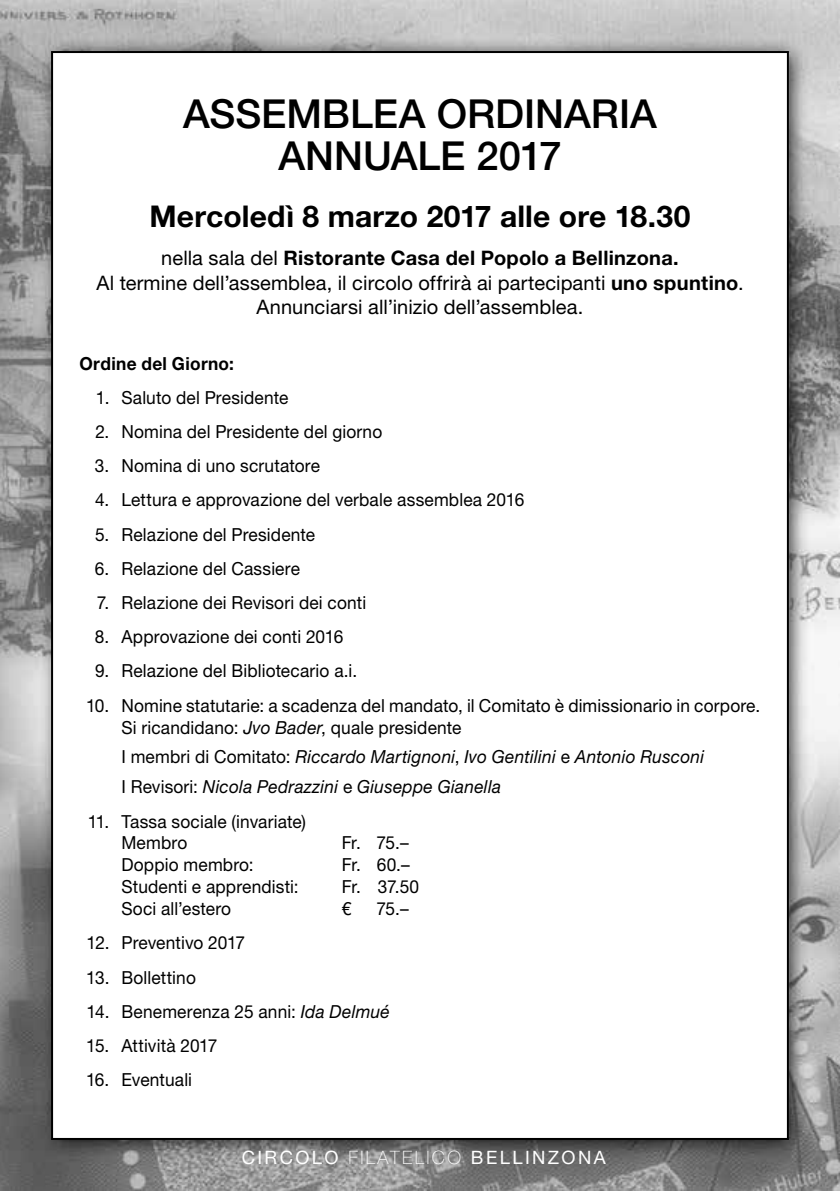
<style>
.page{position:relative;width:840px;height:1191px;background:#fff}
.page>*{position:absolute;margin:0;border:0;box-sizing:border-box;transform-origin:0 0}
.t1{font:500 40px/42.2px "Helvetica Neue LT Std";color:#000;text-align:center}
.t2{font:700 30px "Helvetica Neue LT Std";letter-spacing:.005em;color:#000}
.t3{font:20px/24.2px "Helvetica Neue LT Std";letter-spacing:.005em;color:#000;text-align:center}
.t4{font:18.4px "Helvetica Neue LT Std";letter-spacing:.13em;color:#fff}
.t5{font:18px/21.8px "Helvetica Neue LT Std";letter-spacing:.01em;color:#000;scale:.96 1}
.t6{font:italic 18px/29.8px "Helvetica Neue LT Std";letter-spacing:.015em;color:#000;scale:.96 1}
.t7{font:700 18px "Helvetica Neue LT Std";letter-spacing:.02em;color:#000;scale:.96 1}
.s1{font-weight:700}
.s2{font-style:italic}
.s3{font-style:normal}
.s4{font-weight:100}
</style>
<div class="page">
<img style="left:1px;top:0;width:838px;height:1191px">
<img style="left:0;top:0;width:1px;height:1191px">
<div style="left:52px;top:52px;width:735px;height:1087px;background:#fff"></div>
<h1 class="t1" style="left:183px;top:92px;width:475px">ASSEMBLEA ORDINARIA<br>ANNUALE 2017</h1>
<h2 class="t2" style="left:149px;top:197px;width:542px">Mercoledì 8 marzo 2017 alle ore 18.30</h2>
<p class="t3" style="left:96px;top:246px;width:648px">nella sala del <span class="s1">Ristorante Casa del Popolo a Bellinzona.<br></span>Al termine dell’assemblea, il circolo offrirà ai partecipanti <span class="s1">uno spuntino</span>.<br>Annunciarsi all’inizio dell’assemblea.</p>
<p class="t7" style="left:79px;top:352px;width:162px">Ordine del Giorno:</p>
<p class="t5" style="left:96px;top:386px;width:202px">1. Saluto del Presidente</p>
<p class="t5" style="left:95px;top:420px;width:300px">2. Nomina del Presidente del giorno</p>
<p class="t5" style="left:95px;top:455px;width:236px">3. Nomina di uno scrutatore</p>
<p class="t5" style="left:95px;top:489px;width:448px">4. Lettura e approvazione del verbale assemblea 2016</p>
<p class="t5" style="left:95px;top:523px;width:231px">5. Relazione del Presidente</p>
<p class="t5" style="left:95px;top:557px;width:215px">6. Relazione del Cassiere</p>
<p class="t5" style="left:97px;top:591px;width:282px">7. Relazione dei Revisori dei conti</p>
<p class="t5" style="left:95px;top:625px;width:260px">8. Approvazione dei conti 2016</p>
<p class="t5" style="left:95px;top:660px;width:274px">9. Relazione del Bibliotecario a.i.</p>
<p class="t5" style="left:121px;top:694px;width:666px;text-indent:-35px">10. Nomine statutarie: a scadenza del mandato, il Comitato è dimissionario in corpore.<br>Si ricandidano: <span class="s2">Jvo Bader</span>, quale presidente</p>
<p class="t6" style="left:121px;top:742px;width:608px"><span class="s3">I membri di Comitato:</span> Riccardo Martignoni<span class="s3">,</span> Ivo Gentilini <span class="s3">e</span> Antonio Rusconi<br><span class="s3">I Revisori:</span> Nicola Pedrazzini <span class="s3">e</span> Giuseppe Gianella</p>
<p class="t5" style="left:121px;top:810px;width:194px;text-indent:-34px">11. Tassa sociale (invariate)<br>Membro</p>
<p class="t5" style="left:341px;top:832px;width:71px">Fr. 75.–</p>
<p class="t5" style="left:121px;top:853px;width:139px">Doppio membro:</p>
<p class="t5" style="left:341px;top:853px;width:72px">Fr. 60.–</p>
<p class="t5" style="left:121px;top:875px;width:186px">Studenti e apprendisti:</p>
<p class="t5" style="left:341px;top:875px;width:82px">Fr. 37.50</p>
<p class="t5" style="left:121px;top:897px;width:116px">Soci all’estero</p>
<p class="t5" style="left:341px;top:897px;width:12px">€</p>
<p class="t5" style="left:376px;top:897px;width:35px">75.–</p>
<p class="t5" style="left:86px;top:931px;width:166px">12. Preventivo 2017</p>
<p class="t5" style="left:86px;top:966px;width:116px">13. Bollettino</p>
<p class="t5" style="left:86px;top:1000px;width:317px">14. Benemerenza 25 anni: <span class="s2">Ida Delmué</span></p>
<p class="t5" style="left:86px;top:1034px;width:138px">15. Attività 2017</p>
<p class="t5" style="left:86px;top:1068px;width:112px">16. Eventuali</p>
<p class="t4" style="left:241px;top:1146px;width:365px">CIRCOLO <span class="s4">FILATELICO</span> BELLINZONA</p>
</div>
